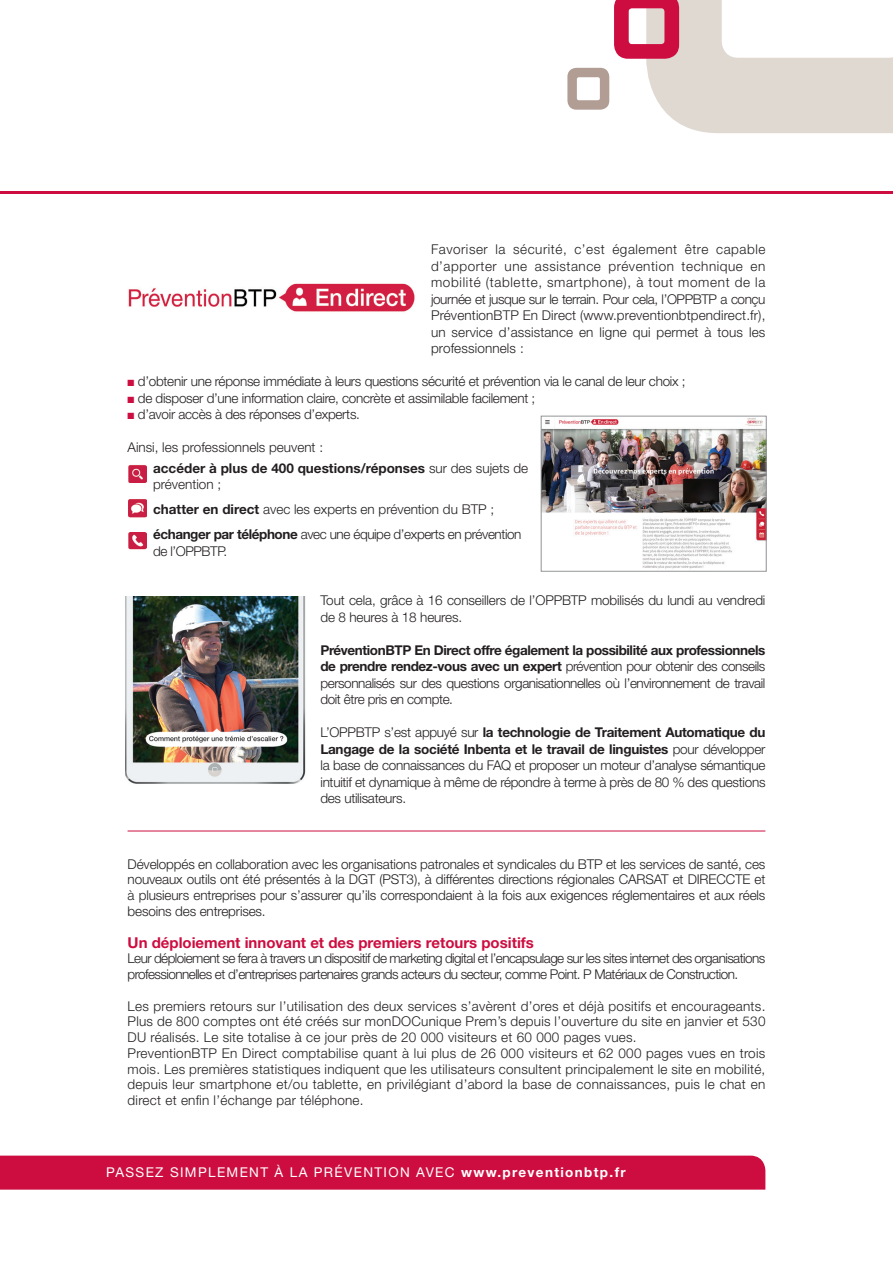
<style>
.page{position:relative;width:893px;height:1263px;background:#fff}
.page>*{position:absolute;margin:0;border:0;box-sizing:border-box;transform-origin:0 0}
.t1{font:700 15px "Helvetica Neue LT Std";color:#cd0d40}
.t2{font:300 13.5px/16.5px "Helvetica Neue LT Std";letter-spacing:-.01em;color:#231f20;text-align:justify}
.t3{font:300 13.5px/15.8px "Helvetica Neue LT Std";letter-spacing:.02em;color:#231f20}
.t4{font:300 13.5px/15.8px "Helvetica Neue LT Std";letter-spacing:-.04em;color:#231f20}
.t5{font:13.5px "Helvetica Neue LT Std";letter-spacing:.1em;color:#fff}
.t6{font:300 13.5px "Helvetica Neue LT Std";letter-spacing:-.03em;color:#231f20}
.s1{color:#cd0d40}
.s2{font-weight:700}
</style>
<div class="page">
<img style="left:128px;top:283px;width:287px;height:29px">
<img style="left:125px;top:597px;width:181px;height:187px">
<svg style="left:567px;top:0;width:326px;height:133px"></svg>
<img style="left:128px;top:465px;width:18px;height:18px">
<img style="left:128px;top:499px;width:18px;height:19px">
<img style="left:128px;top:532px;width:18px;height:18px">
<img style="left:543px;top:418px;width:221px;height:151px">
<div style="left:541px;top:416px;width:225px;height:155px;border:1px solid #939598"></div>
<hr style="left:0;top:191px;width:893px;height:2px;background:#cd0d40">
<div style="left:0;top:1155px;width:765px;height:34px;background:#cd0d40"></div>
<hr style="left:128px;top:831px;width:637px;height:1px;background:#cd0d40">
<p class="t2" style="left:431px;top:241px;width:336px">Favoriser la sécurité, c’est également être capable d’apporter une assistance prévention technique en mobilité (tablette, smartphone), à tout moment de la journée et jusque sur le terrain. Pour cela, l’OPPBTP a conçu PréventionBTP En Direct (www.preventionbtpendirect.fr), un service d’assistance en ligne qui permet à tous les professionnels :</p>
<p class="t2" style="left:128px;top:373px;width:559px"><span class="s1">■</span> d’obtenir une réponse immédiate à leurs questions sécurité et prévention via le canal de leur choix ;</p>
<p class="t2" style="left:128px;top:389px;width:409px"><span class="s1">■</span> de disposer d’une information claire, concrète et assimilable facilement ;</p>
<p class="t2" style="left:128px;top:406px;width:234px"><span class="s1">■</span> d’avoir accès à des réponses d’experts.</p>
<p class="t2" style="left:153px;top:437px;width:377px;line-height:20.7px;text-indent:-26px">Ainsi, les professionnels peuvent :<br><span class="s2">accéder à plus de 400 questions/réponses</span> sur des sujets de</p>
<p class="t2" style="left:153px;top:472px;width:370px;line-height:25px;text-align:left">prévention ;<br><span class="s2">chatter en direct</span> avec les experts en prévention du BTP ; <span class="s2">échanger par téléphone</span> avec une équipe d’experts en prévention</p>
<p class="t6" style="left:153px;top:543px;width:76px">de l’OPPBTP.</p>
<p class="t2" style="left:320px;top:592px;width:447px">Tout cela, grâce à 16 conseillers de l’OPPBTP mobilisés du lundi au vendredi de 8 heures à 18 heures.</p>
<p class="t2" style="left:320px;top:642px;width:446px"><span class="s2">PréventionBTP En Direct offre également la possibilité aux professionnels de prendre rendez-vous avec un expert</span> prévention pour obtenir des conseils personnalisés sur des questions organisationnelles où l’environnement de travail doit être pris en compte.</p>
<p class="t2" style="left:320px;top:724px;width:447px">L’OPPBTP s’est appuyé sur <span class="s2">la technologie de Traitement Automatique du Langage de la société Inbenta et le travail de linguistes</span> pour développer la base de connaissances du FAQ et proposer un moteur d’analyse sémantique intuitif et dynamique à même de répondre à terme à près de 80 % des questions des utilisateurs.</p>
<p class="t2" style="left:128px;top:856px;width:639px;line-height:15.8px">Développés en collaboration avec les organisations patronales et syndicales du BTP et les services de santé, ces nouveaux outils ont été présentés à la DGT (PST3), à différentes directions régionales CARSAT et DIRECCTE et à plusieurs entreprises pour s’assurer qu’ils correspondaient à la fois aux exigences réglementaires et aux réels besoins des entreprises.</p>
<p class="t1" style="left:128px;top:933px;width:408px">Un déploiement innovant et des premiers retours positifs</p>
<p class="t4" style="left:128px;top:950px;width:639px">Leur déploiement se fera à travers un dispositif de marketing digital et l’encapsulage sur les sites internet des organisations professionnelles et d’entreprises partenaires grands acteurs du secteur, comme Point. P Matériaux de Construction.</p>
<p class="t3" style="left:128px;top:997px;width:639px">Les premiers retours sur l’utilisation des deux services s’avèrent d’ores et déjà positifs et encourageants.<br>Plus de 800 comptes ont été créés sur monDOCunique Prem’s depuis l’ouverture du site en janvier et 530<br>DU réalisés. Le site totalise à ce jour près de 20 000 visiteurs et 60 000 pages vues.<br>PreventionBTP En Direct comptabilise quant à lui plus de 26 000 visiteurs et 62 000 pages vues en trois mois. Les premières statistiques indiquent que les utilisateurs consultent principalement le site en mobilité, depuis leur smartphone et/ou tablette, en privilégiant d’abord la base de connaissances, puis le chat en direct et enfin l’échange par téléphone.</p>
<p class="t5" style="left:106px;top:1164px;width:521px">PASSEZ SIMPLEMENT À LA PRÉVENTION AVEC <span class="s2">www.preventionbtp.fr</span></p>
</div>
